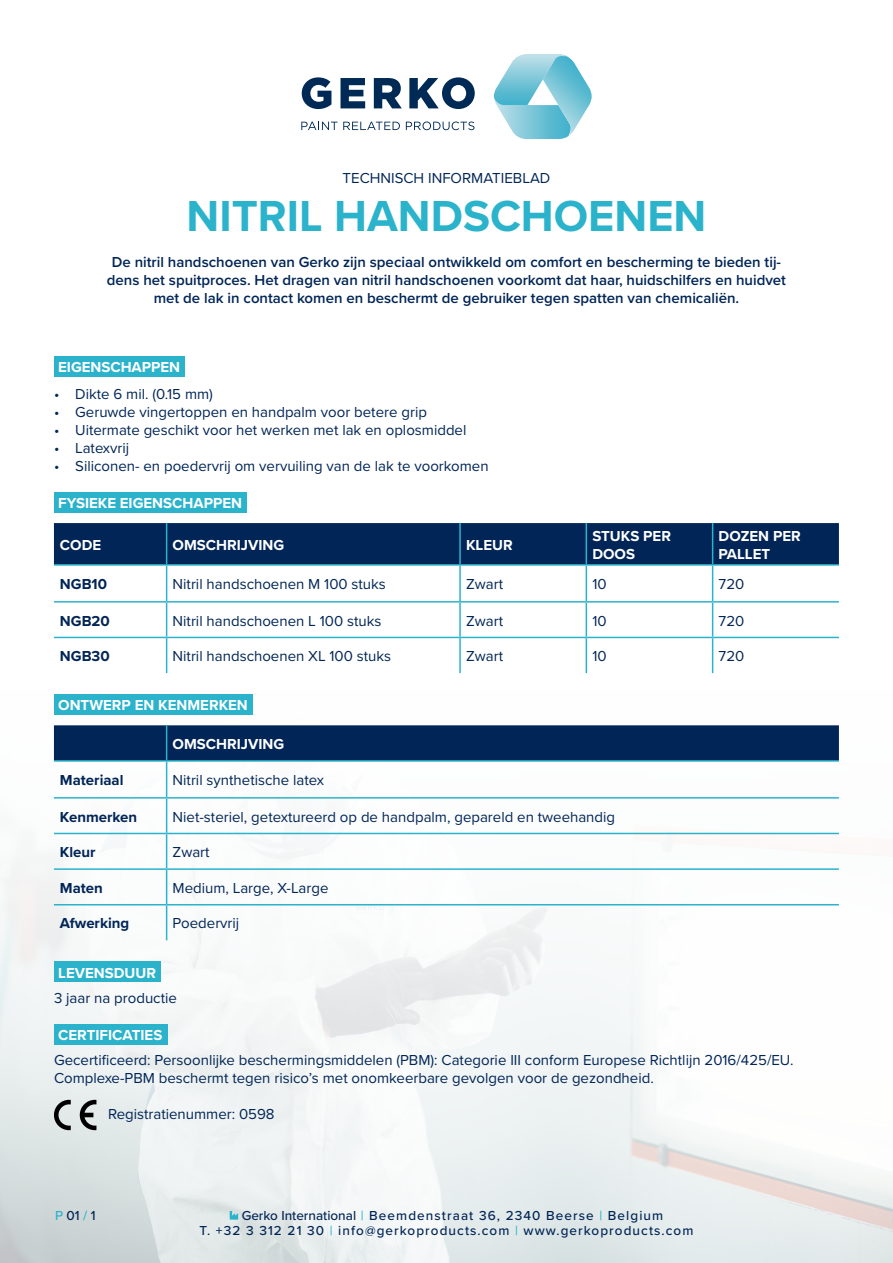
<style>
.page{position:relative;width:893px;height:1263px;background:#fff}
.page>*{position:absolute;margin:0;border:0;box-sizing:border-box;transform-origin:0 0}
.t1{font:700 45px "Proxima Nova";color:#2bb3cc}
.Alineastijl{font:15px "Proxima Nova";color:#012556}
.t2{font:600 15px/18px "Proxima Nova";color:#012556;text-align:center}
.t3{font:700 15px/18px "Proxima Nova";color:#fff}
.t4{font:700 15px "Proxima Nova";color:#012556}
.t5{font:500 13.5px/15px "Proxima Nova";letter-spacing:.08em;color:#012556}
.s1{color:#2bb3cc}
</style>
<div class="page">
<svg style="left:301px;top:122px;width:99px;height:8px"></svg>
<svg style="left:406px;top:122px;width:68px;height:8px"></svg>
<svg style="left:302px;top:77px;width:29px;height:32px"></svg>
<svg style="left:340px;top:78px;width:25px;height:30px"></svg>
<svg style="left:374px;top:78px;width:28px;height:30px"></svg>
<svg style="left:409px;top:77px;width:66px;height:32px"></svg>
<svg style="left:494px;top:54px;width:98px;height:85px"></svg>
<img style="left:0;top:663px;width:893px;height:600px">
<svg style="left:230px;top:1211px;width:8px;height:8px"></svg>
<div style="left:54px;top:356px;width:130px;height:20px;background:#2bb3cc"></div>
<div style="left:54px;top:492px;width:192px;height:20px;background:#2bb3cc"></div>
<div style="left:54px;top:694px;width:198px;height:21px;background:#2bb3cc"></div>
<div style="left:54px;top:962px;width:106px;height:20px;background:#2bb3cc"></div>
<div style="left:54px;top:1024px;width:113px;height:20px;background:#2bb3cc"></div>
<div style="left:54px;top:523px;width:785px;height:41px;background:#012556"></div>
<hr style="left:166px;top:523px;width:1px;height:41px;background:#2bb3cc">
<hr style="left:459px;top:523px;width:2px;height:41px;background:#2bb3cc">
<hr style="left:586px;top:523px;width:1px;height:41px;background:#2bb3cc">
<hr style="left:712px;top:523px;width:1px;height:41px;background:#2bb3cc">
<hr style="left:166px;top:566px;width:1px;height:35px;background:#2bb3cc">
<hr style="left:166px;top:603px;width:1px;height:34px;background:#2bb3cc">
<hr style="left:166px;top:638px;width:1px;height:35px;background:#2bb3cc">
<hr style="left:459px;top:566px;width:2px;height:35px;background:#2bb3cc">
<hr style="left:586px;top:566px;width:1px;height:35px;background:#2bb3cc">
<hr style="left:459px;top:603px;width:2px;height:34px;background:#2bb3cc">
<hr style="left:586px;top:603px;width:1px;height:34px;background:#2bb3cc">
<hr style="left:459px;top:638px;width:2px;height:35px;background:#2bb3cc">
<hr style="left:586px;top:638px;width:1px;height:35px;background:#2bb3cc">
<hr style="left:712px;top:566px;width:1px;height:35px;background:#2bb3cc">
<hr style="left:712px;top:603px;width:1px;height:34px;background:#2bb3cc">
<hr style="left:712px;top:638px;width:1px;height:35px;background:#2bb3cc">
<hr style="left:54px;top:564px;width:113px;height:2px;background:#2bb3cc">
<hr style="left:167px;top:564px;width:293px;height:2px;background:#2bb3cc">
<hr style="left:460px;top:564px;width:126px;height:2px;background:#2bb3cc">
<hr style="left:586px;top:564px;width:127px;height:2px;background:#2bb3cc">
<hr style="left:713px;top:564px;width:126px;height:2px;background:#2bb3cc">
<hr style="left:54px;top:601px;width:113px;height:2px;background:#2bb3cc">
<hr style="left:167px;top:601px;width:293px;height:2px;background:#2bb3cc">
<hr style="left:460px;top:601px;width:126px;height:2px;background:#2bb3cc">
<hr style="left:586px;top:601px;width:127px;height:2px;background:#2bb3cc">
<hr style="left:713px;top:601px;width:126px;height:2px;background:#2bb3cc">
<hr style="left:54px;top:637px;width:113px;height:1px;background:#2bb3cc">
<hr style="left:167px;top:637px;width:293px;height:1px;background:#2bb3cc">
<hr style="left:460px;top:637px;width:126px;height:1px;background:#2bb3cc">
<hr style="left:586px;top:637px;width:127px;height:1px;background:#2bb3cc">
<hr style="left:713px;top:637px;width:126px;height:1px;background:#2bb3cc">
<div style="left:54px;top:725px;width:785px;height:35px;background:#012556"></div>
<hr style="left:166px;top:725px;width:1px;height:35px;background:#2bb3cc">
<hr style="left:166px;top:762px;width:1px;height:35px;background:#2bb3cc">
<hr style="left:166px;top:799px;width:1px;height:34px;background:#2bb3cc">
<hr style="left:166px;top:834px;width:1px;height:34px;background:#2bb3cc">
<hr style="left:166px;top:870px;width:1px;height:34px;background:#2bb3cc">
<hr style="left:166px;top:905px;width:1px;height:35px;background:#2bb3cc">
<hr style="left:54px;top:760px;width:113px;height:2px;background:#2bb3cc">
<hr style="left:167px;top:760px;width:672px;height:2px;background:#2bb3cc">
<hr style="left:54px;top:797px;width:113px;height:2px;background:#2bb3cc">
<hr style="left:167px;top:797px;width:672px;height:2px;background:#2bb3cc">
<hr style="left:54px;top:833px;width:113px;height:1px;background:#2bb3cc">
<hr style="left:167px;top:833px;width:672px;height:1px;background:#2bb3cc">
<hr style="left:54px;top:868px;width:113px;height:2px;background:#2bb3cc">
<hr style="left:167px;top:868px;width:672px;height:2px;background:#2bb3cc">
<hr style="left:54px;top:904px;width:113px;height:1px;background:#2bb3cc">
<hr style="left:167px;top:904px;width:672px;height:1px;background:#2bb3cc">
<svg style="left:80px;top:1100px;width:16px;height:30px"></svg>
<svg style="left:54px;top:1100px;width:17px;height:30px"></svg>
<p class="Alineastijl" style="left:343px;top:167px;width:209px">TECHNISCH INFORMATIEBLAD</p>
<p class="t1" style="left:187px;top:182px;width:521px">NITRIL HANDSCHOENEN</p>
<p class="t2" style="left:107px;top:252px;width:681px">De nitril handschoenen van Gerko zijn speciaal ontwikkeld om comfort en bescherming te bieden tij&shy;dens het spuitproces. Het dragen van nitril handschoenen voorkomt dat haar, huidschilfers en huidvet met de lak in contact komen en beschermt de gebruiker tegen spatten van chemicaliën.</p>
<p class="t3" style="left:58px;top:358px;width:123px">EIGENSCHAPPEN</p>
<p class="Alineastijl" style="left:54px;top:383px;width:160px">• Dikte 6 mil. (0.15 mm)</p>
<p class="Alineastijl" style="left:54px;top:401px;width:374px">• Geruwde vingertoppen en handpalm voor betere grip</p>
<p class="Alineastijl" style="left:54px;top:419px;width:414px">• Uitermate geschikt voor het werken met lak en oplosmiddel</p>
<p class="Alineastijl" style="left:54px;top:437px;width:77px">• Latexvrij</p>
<p class="Alineastijl" style="left:54px;top:455px;width:436px">• Siliconen- en poedervrij om vervuiling van de lak te voorkomen</p>
<p class="t3" style="left:58px;top:494px;width:185px">FYSIEKE EIGENSCHAPPEN</p>
<p class="t3" style="left:60px;top:536px;width:43px">CODE</p>
<p class="t3" style="left:173px;top:536px;width:113px">OMSCHRIJVING</p>
<p class="t3" style="left:466px;top:536px;width:48px">KLEUR</p>
<p class="t3" style="left:592px;top:527px;width:80px">STUKS PER<br>DOOS</p>
<p class="t3" style="left:719px;top:527px;width:84px">DOZEN PER<br>PALLET</p>
<p class="t4" style="left:60px;top:573px;width:49px">NGB10</p>
<p class="Alineastijl" style="left:173px;top:573px;width:215px">Nitril handschoenen M 100 stuks</p>
<p class="Alineastijl" style="left:466px;top:573px;width:39px">Zwart</p>
<p class="Alineastijl" style="left:592px;top:573px;width:16px">10</p>
<p class="Alineastijl" style="left:719px;top:573px;width:27px">720</p>
<p class="t4" style="left:60px;top:609px;width:51px">NGB20</p>
<p class="Alineastijl" style="left:173px;top:609px;width:210px">Nitril handschoenen L 100 stuks</p>
<p class="Alineastijl" style="left:466px;top:609px;width:39px">Zwart</p>
<p class="Alineastijl" style="left:592px;top:609px;width:16px">10</p>
<p class="Alineastijl" style="left:719px;top:609px;width:27px">720</p>
<p class="t4" style="left:60px;top:645px;width:51px">NGB30</p>
<p class="Alineastijl" style="left:173px;top:645px;width:220px">Nitril handschoenen XL 100 stuks</p>
<p class="Alineastijl" style="left:466px;top:645px;width:39px">Zwart</p>
<p class="Alineastijl" style="left:592px;top:645px;width:16px">10</p>
<p class="Alineastijl" style="left:719px;top:645px;width:27px">720</p>
<p class="t3" style="left:58px;top:696px;width:191px">ONTWERP EN KENMERKEN</p>
<p class="t3" style="left:173px;top:735px;width:113px">OMSCHRIJVING</p>
<p class="t4" style="left:60px;top:769px;width:65px">Materiaal</p>
<p class="Alineastijl" style="left:173px;top:769px;width:153px">Nitril synthetische latex</p>
<p class="t4" style="left:60px;top:805px;width:79px">Kenmerken</p>
<p class="Alineastijl" style="left:173px;top:805px;width:444px">Niet-steriel, getextureerd op de handpalm, gepareld en tweehandig</p>
<p class="t4" style="left:60px;top:841px;width:37px">Kleur</p>
<p class="Alineastijl" style="left:173px;top:841px;width:39px">Zwart</p>
<p class="t4" style="left:60px;top:877px;width:45px">Maten</p>
<p class="Alineastijl" style="left:173px;top:877px;width:157px">Medium, Large, X-Large</p>
<p class="t4" style="left:60px;top:912px;width:71px">Afwerking</p>
<p class="Alineastijl" style="left:173px;top:912px;width:68px">Poedervrij</p>
<p class="t3" style="left:58px;top:963px;width:99px">LEVENSDUUR</p>
<p class="Alineastijl" style="left:54px;top:986px;width:124px">3 jaar na productie</p>
<p class="t3" style="left:58px;top:1026px;width:106px">CERTIFICATIES</p>
<p class="Alineastijl" style="left:54px;top:1049px;width:741px">Gecertificeerd: Persoonlijke beschermingsmiddelen (PBM): Categorie III conform Europese Richtlijn 2016/425/EU.</p>
<p class="Alineastijl" style="left:54px;top:1067px;width:601px">Complexe-PBM beschermt tegen risico’s met onomkeerbare gevolgen voor de gezondheid.</p>
<p class="Alineastijl" style="left:108px;top:1103px;width:168px">Registratienummer: 0598</p>
<p class="t5" style="left:55px;top:1207px;width:42px"><span class="s1">P</span> 01 <span class="s1">/</span> 1</p>
<p class="t5" style="left:199px;top:1207px;width:495px;text-indent:42px">Gerko International <span class="s1">|</span> Beemdenstraat 36, 2340 Beerse <span class="s1">|</span> Belgium<br>T. +32 3 312 21 30 <span class="s1">|</span> info@gerkoproducts.com <span class="s1">|</span> www.gerkoproducts.com</p>
</div>
